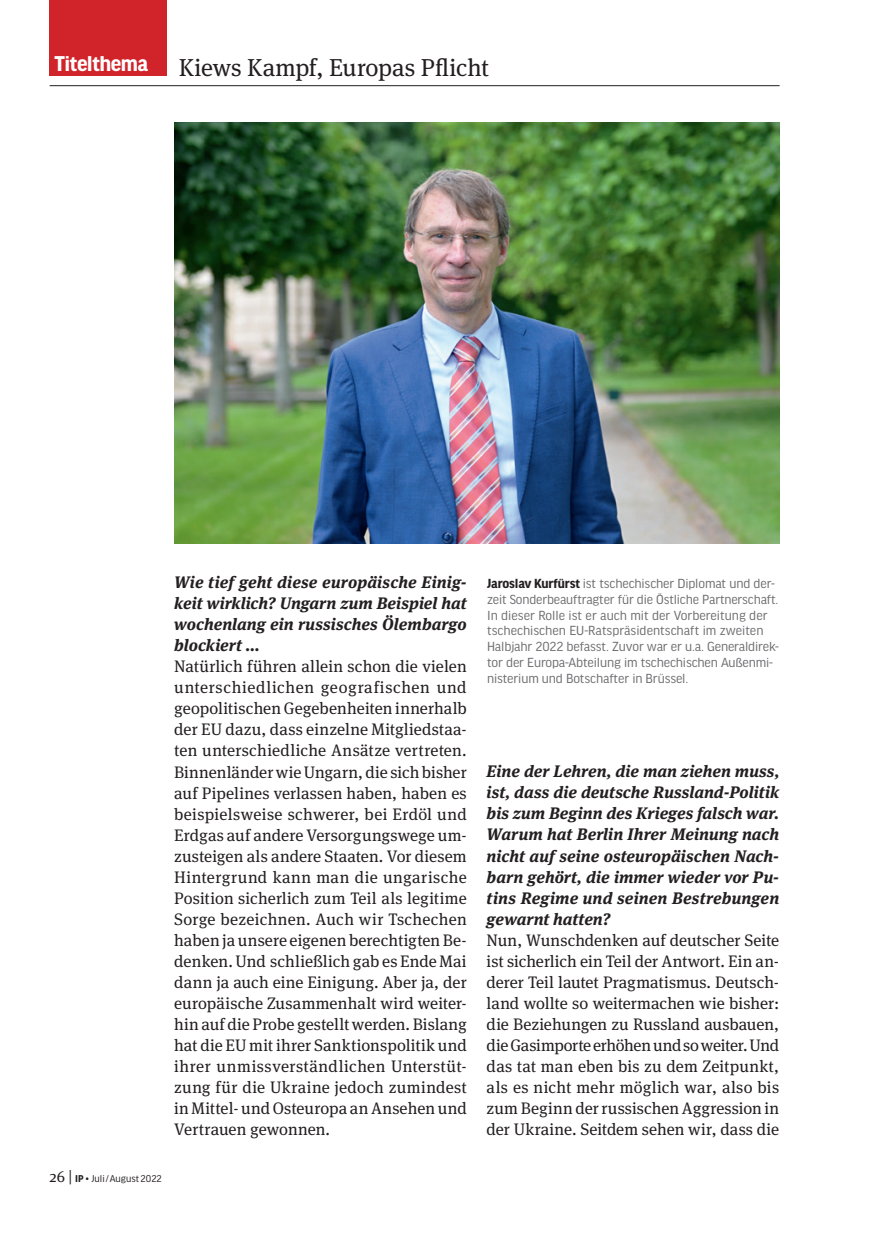
<style>
.page{position:relative;width:869px;height:1241px;background:#fff}
.page>*{position:absolute;margin:0;border:0;box-sizing:border-box;transform-origin:0 0}
.t1{font:24.5px "Meta Serif Pro";letter-spacing:-.005em;color:#231f20}
.t2{font:700 22.75px "Good Headline Pro";letter-spacing:-.025em;color:#fff}
.t3{font:16.62px/21px "Meta Serif Pro";color:#231f20;text-align:justify}
.t4{font:italic 700 16.62px/21px "Meta Serif Pro";letter-spacing:.005em;color:#231f20;text-align:justify}
.t5{font:14px/15.8px "Good Headline Pro";letter-spacing:-.01em;color:#6c6d70}
.t6{font:10.5px "Good Headline Pro";color:#231f20}
.s1{font-family:"Meta Serif Pro";font-size:15.75px}
.s2{font-weight:700}
.s3{font-weight:700;color:#231f20}
</style>
<div class="page">
<hr style="left:50px;top:85px;width:729px;height:1px;background:#231f20">
<div style="left:50px;top:0;width:117px;height:76px;background:#d1232a"></div>
<img style="left:174px;top:123px;width:604px;height:420px">
<h2 class="t2" style="left:55px;top:53px;width:95px">Titelthema</h2>
<h1 class="t1" style="left:179px;top:49px;width:311px">Kiews Kampf, Europas Pflicht</h1>
<p class="t6" style="left:50px;top:1173px;width:114px"><span class="s1">26 |</span> <span class="s2">IP</span> • Juli/August 2022</p>
<p class="t4" style="left:174px;top:570px;width:294px">Wie tief geht diese europäische Einig&shy;keit wirklich? Ungarn zum Beispiel hat wochenlang ein russisches Ölembargo blockiert ...</p>
<p class="t3" style="left:174px;top:655px;width:294px">Natürlich führen allein schon die vielen unterschiedlichen geografischen und geopolitischen Gegebenheiten innerhalb der EU dazu, dass einzelne Mitgliedstaa&shy;ten unterschiedliche Ansätze vertreten.<br>Binnenländer wie Ungarn, die sich bisher auf Pipelines verlassen haben, haben es beispielsweise schwerer, bei Erdöl und Erdgas auf andere Versorgungswege um&shy;zusteigen als andere Staaten. Vor diesem Hintergrund kann man die ungarische Position sicherlich zum Teil als legitime Sorge bezeichnen. Auch wir Tschechen haben ja unsere eigenen berechtigten Be&shy;denken. Und schließlich gab es Ende Mai dann ja auch eine Einigung. Aber ja, der europäische Zusammenhalt wird weiter&shy;hin auf die Probe gestellt werden. Bislang hat die EU mit ihrer Sanktionspolitik und ihrer unmissverständlichen Unterstüt&shy;zung für die Ukraine jedoch zumindest in Mittel- und Osteuropa an Ansehen und Vertrauen gewonnen.</p>
<p class="t5" style="left:487px;top:575px;width:293px"><span class="s3">Jaroslav Kurfürst</span> ist tschechischer Diplomat und der&shy;zeit Sonderbeauftragter für die Östliche Partnerschaft.<br>In dieser Rolle ist er auch mit der Vorbereitung der tschechischen EU-Ratspräsidentschaft im zweiten Halbjahr 2022 befasst. Zuvor war er u.a. Generaldirek&shy;tor der Europa-Abteilung im tschechischen Außenmi&shy;nisterium und Botschafter in Brüssel.</p>
<p class="t4" style="left:486px;top:759px;width:294px">Eine der Lehren, die man ziehen muss, ist, dass die deutsche Russland-Politik bis zum Beginn des Krieges falsch war.<br>Warum hat Berlin Ihrer Meinung nach nicht auf seine osteuropäischen Nach&shy;barn gehört, die immer wieder vor Pu&shy;tins Regime und seinen Bestrebungen gewarnt hatten?</p>
<p class="t3" style="left:486px;top:928px;width:294px">Nun, Wunschdenken auf deutscher Seite ist sicherlich ein Teil der Antwort. Ein an&shy;derer Teil lautet Pragmatismus. Deutsch&shy;land wollte so weitermachen wie bisher: die Beziehungen zu Russland ausbauen, die Gasimporte erhöhen und so weiter. Und das tat man eben bis zu dem Zeitpunkt, als es nicht mehr möglich war, also bis zum Beginn der russischen Aggression in der Ukraine. Seitdem sehen wir, dass die</p>
</div>
